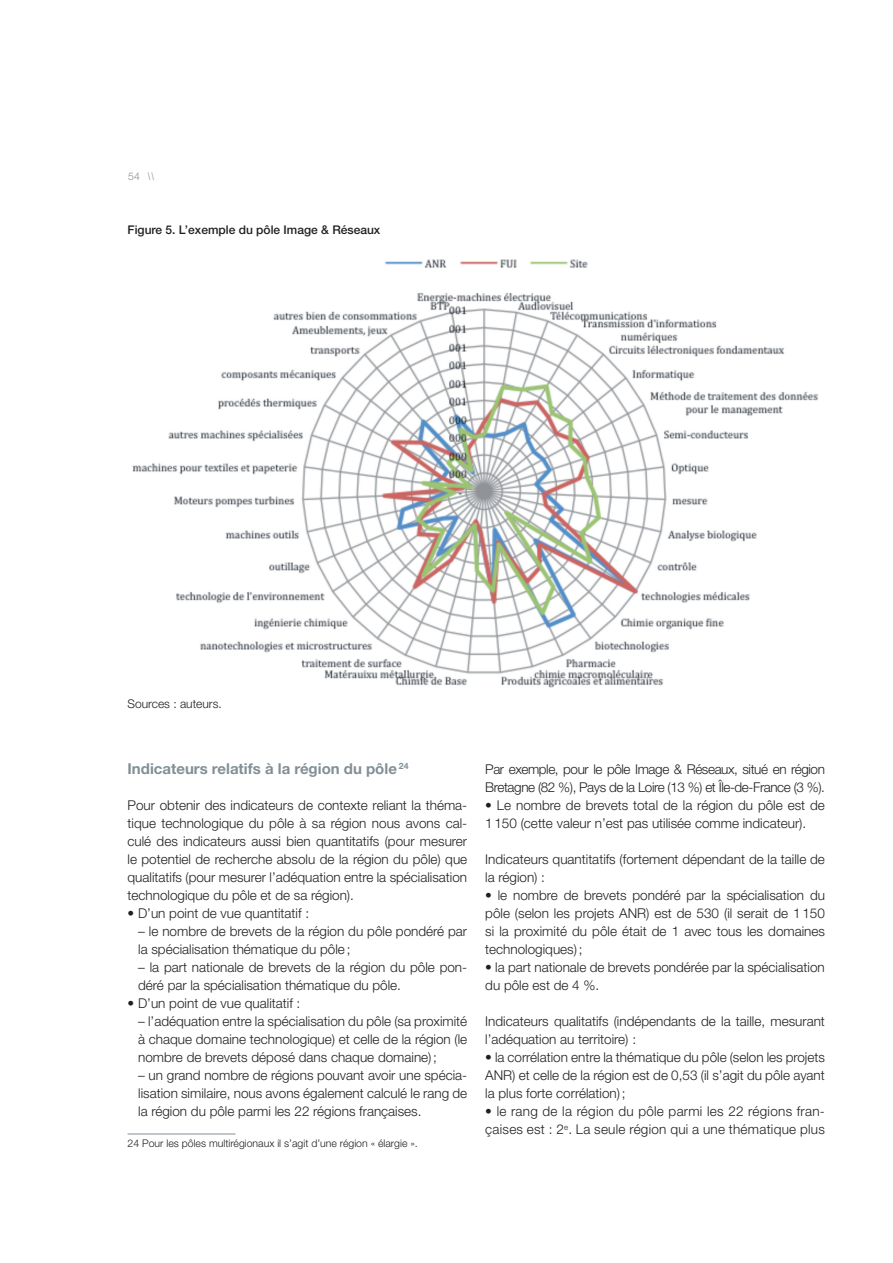
<style>
.page{position:relative;width:893px;height:1263px;background:#fff}
.page>*{position:absolute;margin:0;border:0;box-sizing:border-box;transform-origin:0 0}
.t1{font:700 15px "Helvetica Neue LT Std";color:#828f96}
.t2{font:300 13.5px/18px "Helvetica Neue LT Std";color:#231f20}
.t3{font:300 13.5px/18px "Helvetica Neue LT Std";letter-spacing:-.03em;color:#231f20}
.t4{font:300 13.5px/18px "Helvetica Neue LT Std";letter-spacing:.02em;color:#231f20}
.t5{font:500 12px "Helvetica Neue LT Std";color:#231f20}
.t6{font:300 12px "Helvetica Neue LT Std";color:#231f20}
.t7{font:300 10.5px "Helvetica Neue LT Std";color:#231f20}
.t8{font:300 10.5px "Helvetica Neue LT Std";color:#828f96}
.s1{font-style:italic}
</style>
<div class="page">
<hr style="left:128px;top:1134px;width:108px;height:1px;background:#828f96">
<img style="left:384px;top:259px;width:204px;height:9px">
<img style="left:132px;top:292px;width:687px;height:396px">
<p class="t8" style="left:128px;top:170px;width:38px">5 4 <span class="s1">//</span></p>
<p class="t5" style="left:128px;top:223px;width:254px">Figure 5. L’exemple du pôle Image &amp; Réseaux</p>
<p class="t6" style="left:128px;top:696px;width:96px">Sources : auteurs.</p>
<p class="t1" style="left:128px;top:759px;width:295px">Indicateurs relatifs à la région du pôle <sup>24</sup> <sup>18</sup></p>
<p class="t2" style="left:128px;top:796px;width:341px;text-align:justify">Pour obtenir des indicateurs de contexte reliant la théma&shy;tique technologique du pôle à sa région nous avons cal&shy;culé des indicateurs aussi bien quantitatifs (pour mesurer le potentiel de recherche absolu de la région du pôle) que qualitatifs (pour mesurer l’adéquation entre la spécialisation technologique du pôle et de sa région).</p>
<p class="t2" style="left:128px;top:904px;width:183px">• D’un point de vue quantitatif :</p>
<p class="t2" style="left:138px;top:922px;width:331px">– le nombre de brevets de la région du pôle pondéré par la spécialisation thématique du pôle;</p>
<p class="t2" style="left:138px;top:958px;width:330px">– la part nationale de brevets de la région du pôle pon&shy;déré par la spécialisation thématique du pôle.</p>
<p class="t2" style="left:128px;top:994px;width:174px">• D’un point de vue qualitatif :</p>
<p class="t2" style="left:138px;top:1012px;width:331px;text-align:justify">– l’adéquation entre la spécialisation du pôle (sa proximité à chaque domaine technologique) et celle de la région (le nombre de brevets déposé dans chaque domaine);</p>
<p class="t2" style="left:138px;top:1066px;width:331px;text-align:justify">– un grand nombre de régions pouvant avoir une spécia&shy;lisation similaire, nous avons également calculé le rang de la région du pôle parmi les 22 régions françaises.</p>
<p class="t7" style="left:128px;top:1136px;width:292px">24 Pour les pôles multirégionaux il s’agit d’une région « élargie ».</p>
<p class="t3" style="left:485px;top:760px;width:341px">Par exemple, pour le pôle Image &amp; Réseaux, situé en région<br>Bretagne (82 %), Pays de la Loire (13 %) et Île-de-France (3 %).</p>
<p class="t2" style="left:485px;top:796px;width:341px">• Le nombre de brevets total de la région du pôle est de<br>1150 (cette valeur n’est pas utilisée comme indicateur).</p>
<p class="t2" style="left:485px;top:850px;width:341px">Indicateurs quantitatifs (fortement dépendant de la taille de la région) :</p>
<p class="t2" style="left:485px;top:886px;width:341px;text-align:justify">• le nombre de brevets pondéré par la spécialisation du pôle (selon les projets ANR) est de 530 (il serait de 1150 si la proximité du pôle était de 1 avec tous les domaines technologiques);</p>
<p class="t2" style="left:485px;top:958px;width:341px">• la part nationale de brevets pondérée par la spécialisation du pôle est de 4 %.</p>
<p class="t2" style="left:485px;top:1012px;width:341px">Indicateurs qualitatifs (indépendants de la taille, mesurant l’adéquation au territoire) :</p>
<p class="t2" style="left:485px;top:1048px;width:341px;text-align:justify">• la corrélation entre la thématique du pôle (selon les projets ANR) et celle de la région est de 0,53 (il s’agit du pôle ayant la plus forte corrélation);</p>
<p class="t4" style="left:485px;top:1102px;width:341px">• le rang de la région du pôle parmi les 22 régions fran&shy;çaises est : 2<sup>e</sup>. La seule région qui a une thématique plus</p>
</div>
